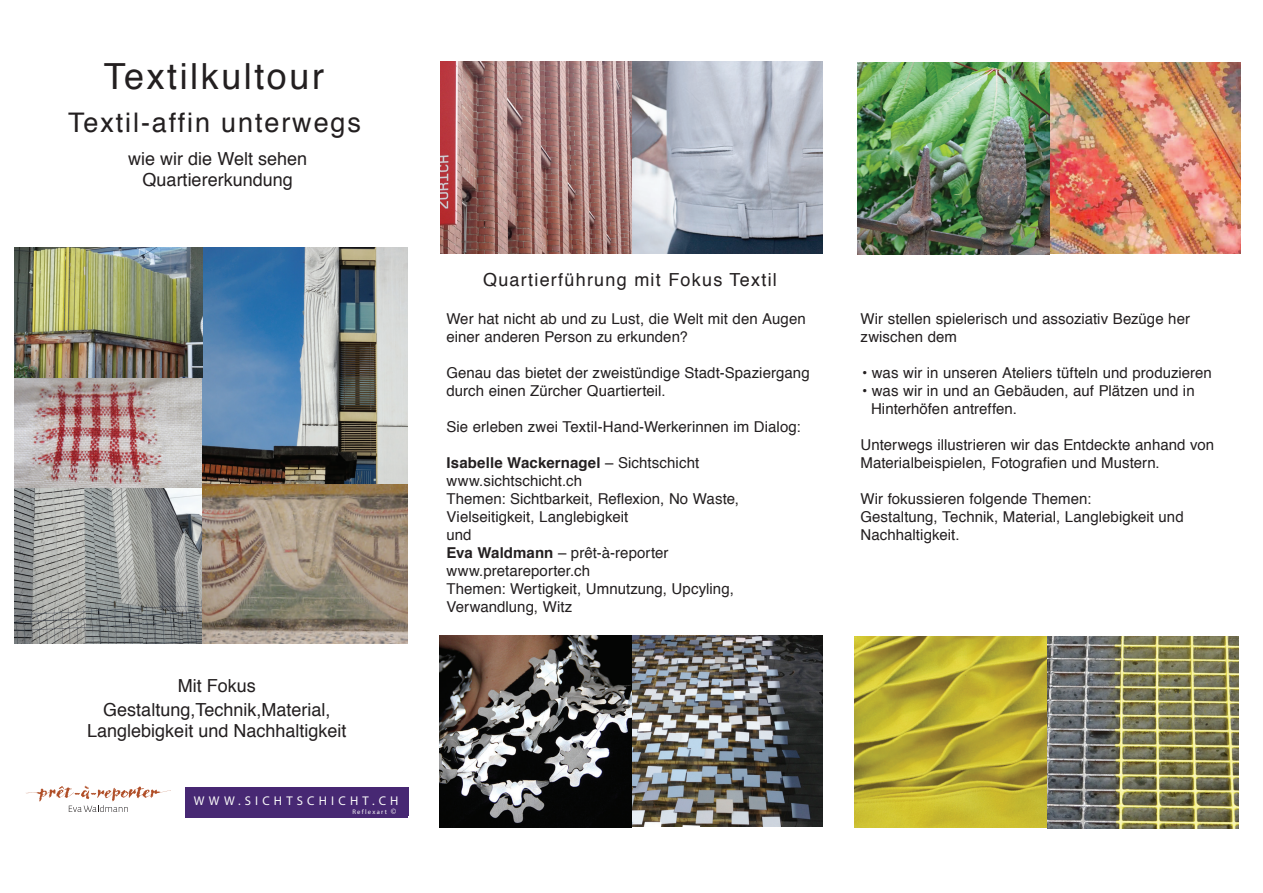
<style>
.page{position:relative;width:1263px;height:893px;background:#fff}
.page>*{position:absolute;margin:0;border:0;box-sizing:border-box;transform-origin:0 0}
.t1{font:36px "Helvetica";letter-spacing:.07em;color:#231f20}
.t2{font:27px "Helvetica";letter-spacing:.07em;color:#231f20}
.t3{font:18px/21.6px "Helvetica";color:#231f20;text-align:center}
.t4{font:18px "Helvetica";letter-spacing:.07em;color:#231f20}
.t5{font:15px/18px "Helvetica";letter-spacing:.005em;color:#231f20}
.t6{font:12.75px "Myriad Pro";letter-spacing:.33em;color:#f9f9f9}
.t7{font:6.6px "Myriad Pro";letter-spacing:.19em;color:#f9f9f9}
.s1{font-size:8.25px}
.s2{font-weight:700}
</style>
<div class="page">
<img style="left:202px;top:248px;width:206px;height:396px">
<img style="left:15px;top:248px;width:187px;height:396px">
<img style="left:855px;top:637px;width:383px;height:191px">
<img style="left:440px;top:635px;width:382px;height:192px">
<img style="left:858px;top:63px;width:383px;height:191px">
<img style="left:440px;top:62px;width:382px;height:191px">
<svg style="left:26px;top:786px;width:144px;height:26px"></svg>
<div style="left:185px;top:787px;width:223px;height:29px;background:#472873"></div>
<div style="left:185px;top:795px;width:222px;height:22px;background:#472873"></div>
<h1 class="t1" style="left:104px;top:48px;width:222px">Textilkultour</h1>
<h2 class="t2" style="left:68px;top:102px;width:294px">Textil-affin unterwegs</h2>
<p class="t3" style="left:128px;top:148px;width:180px">wie wir die Welt sehen<br>Quartiererkundung</p>
<p class="t3" style="left:178px;top:676px;width:80px">Mit Fokus</p>
<p class="t3" style="left:87px;top:699px;width:261px">Gestaltung,Technik,Material,<br>Langlebigkeit und Nachhaltigkeit</p>
<p class="t6" style="left:194px;top:792px;width:206px">WWW.SICHTSCHICHT.CH</p>
<p class="t7" style="left:352px;top:808px;width:46px">Reflexart <span class="s1">©</span></p>
<p class="t4" style="left:483px;top:266px;width:295px">Quartierführung mit Fokus Textil</p>
<p class="t5" style="left:446px;top:310px;width:361px">Wer hat nicht ab und zu Lust, die Welt mit den Augen einer anderen Person zu erkunden?</p>
<p class="t5" style="left:446px;top:364px;width:365px">Genau das bietet der zweistündige Stadt-Spaziergang durch einen Zürcher Quartierteil.</p>
<p class="t5" style="left:446px;top:418px;width:356px">Sie erleben zwei Textil-Hand-Werkerinnen im Dialog:</p>
<p class="t5" style="left:446px;top:454px;width:294px"><span class="s2">Isabelle Wackernagel</span> – Sichtschicht www.sichtschicht.ch<br>Themen: Sichtbarkeit, Reflexion, No Waste,<br>Vielseitigkeit, Langlebigkeit<br>und<br><span class="s2">Eva Waldmann</span> – prêt-à-reporter www.pretareporter.ch<br>Themen: Wertigkeit, Umnutzung, Upcyling,<br>Verwandlung, Witz</p>
<p class="t5" style="left:860px;top:310px;width:331px">Wir stellen spielerisch und assoziativ Bezüge her zwischen dem</p>
<p class="t5" style="left:862px;top:364px;width:351px">• was wir in unseren Ateliers tüfteln und produzieren</p>
<p class="t5" style="left:871px;top:382px;width:325px;text-indent:-9px">• was wir in und an Gebäuden, auf Plätzen und in<br>Hinterhöfen antreffen.</p>
<p class="t5" style="left:860px;top:436px;width:355px">Unterwegs illustrieren wir das Entdeckte anhand von<br>Materialbeispielen, Fotografien und Mustern.</p>
<p class="t5" style="left:860px;top:490px;width:325px">Wir fokussieren folgende Themen:<br>Gestaltung, Technik, Material, Langlebigkeit und<br>Nachhaltigkeit.</p>
</div>
